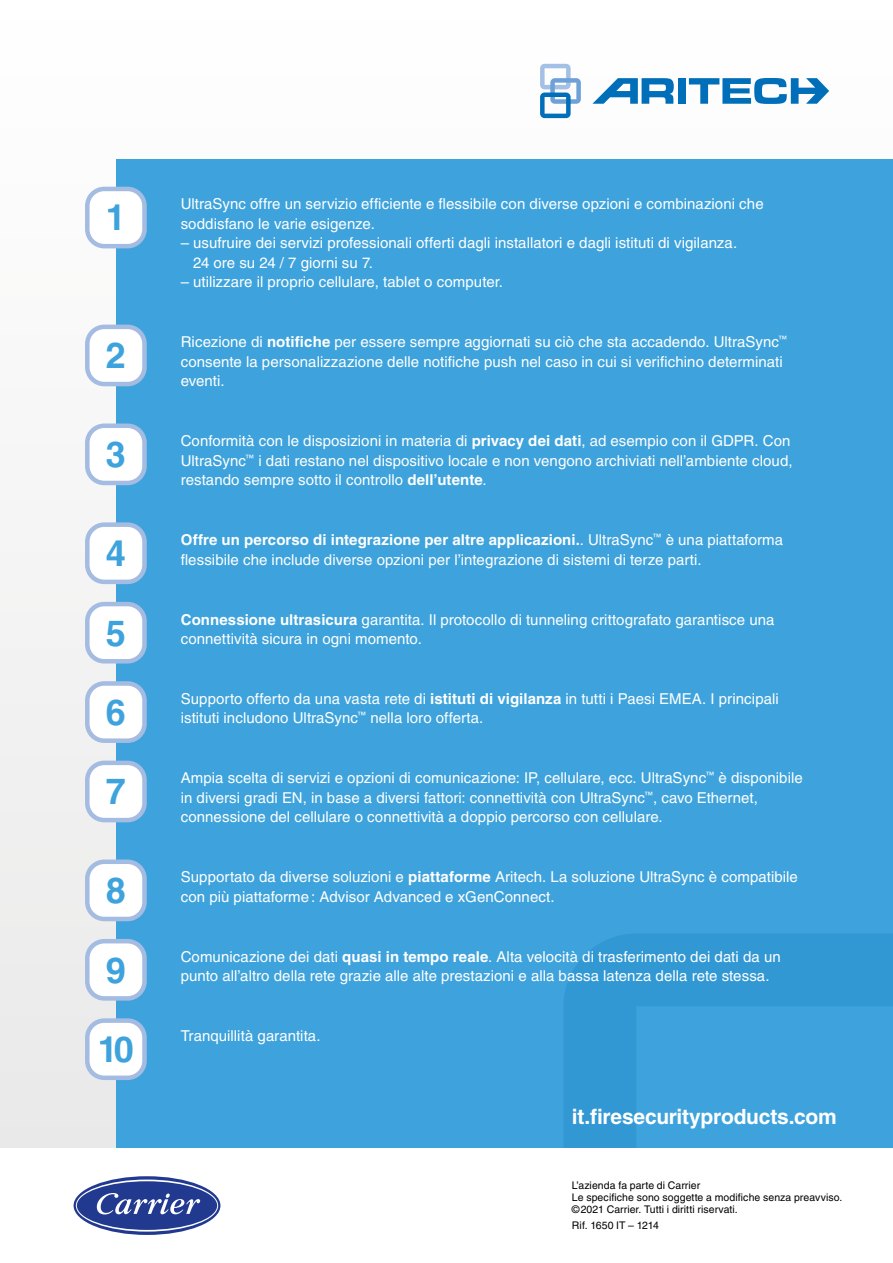
<style>
.page{position:relative;width:893px;height:1263px;background:#fff}
.page>*{position:absolute;margin:0;border:0;box-sizing:border-box;transform-origin:0 0}
.t1{font:700 36px "Helvetica LT Std";color:#3ea3dc}
.t2{font:700 21px "Helvetica LT Std";letter-spacing:-.015em;color:#fff}
.t3{font:15px/19.5px "Helvetica LT Std";letter-spacing:.005em;color:#fff}
.t4{font:10.5px/12px "Helvetica LT Std";letter-spacing:.005em;color:#000}
.s1{font-weight:700}
</style>
<div class="page">
<div style="left:0;top:0;width:893px;height:1148px;background:linear-gradient(to bottom,#fefeff,#e8e8e9)"></div>
<div style="left:117px;top:159px;width:776px;height:989px;background:#3ea3dc"></div>
<svg style="left:564px;top:934px;width:329px;height:214px"></svg>
<svg style="left:74px;top:1176px;width:146px;height:59px"></svg>
<svg style="left:76px;top:1179px;width:142px;height:52px"></svg>
<div style="left:678px;top:78px;width:8px;height:26px;background:#006eb8"></div>
<svg style="left:689px;top:78px;width:140px;height:26px"></svg>
<svg style="left:592px;top:78px;width:82px;height:26px"></svg>
<svg style="left:540px;top:64px;width:41px;height:54px"></svg>
<div style="left:87px;top:189px;width:57px;height:57px;background:#fff;border-radius:17px"></div>
<div style="left:85px;top:187px;width:62px;height:61px;border:4px solid #a4bbe2;border-radius:17px"></div>
<div style="left:87px;top:327px;width:57px;height:57px;background:#fff;border-radius:17px"></div>
<div style="left:85px;top:325px;width:62px;height:61px;border:4px solid #a4bbe2;border-radius:17px"></div>
<div style="left:87px;top:426px;width:57px;height:57px;background:#fff;border-radius:17px"></div>
<div style="left:85px;top:423px;width:62px;height:62px;border:4px solid #a4bbe2;border-radius:17px"></div>
<div style="left:87px;top:525px;width:57px;height:57px;background:#fff;border-radius:17px"></div>
<div style="left:85px;top:522px;width:62px;height:62px;border:4px solid #a4bbe2;border-radius:17px"></div>
<div style="left:87px;top:604px;width:57px;height:57px;background:#fff;border-radius:17px"></div>
<div style="left:85px;top:602px;width:62px;height:61px;border:4px solid #a4bbe2;border-radius:17px"></div>
<div style="left:87px;top:683px;width:57px;height:58px;background:#fff;border-radius:17px"></div>
<div style="left:85px;top:681px;width:62px;height:62px;border:4px solid #a4bbe2;border-radius:17px"></div>
<div style="left:87px;top:763px;width:57px;height:57px;background:#fff;border-radius:17px"></div>
<div style="left:85px;top:761px;width:62px;height:61px;border:4px solid #a4bbe2;border-radius:17px"></div>
<div style="left:87px;top:862px;width:57px;height:57px;background:#fff;border-radius:17px"></div>
<div style="left:85px;top:859px;width:62px;height:62px;border:4px solid #a4bbe2;border-radius:17px"></div>
<div style="left:87px;top:941px;width:57px;height:57px;background:#fff;border-radius:17px"></div>
<div style="left:85px;top:939px;width:62px;height:62px;border:4px solid #a4bbe2;border-radius:17px"></div>
<div style="left:87px;top:1020px;width:57px;height:58px;background:#fff;border-radius:17px"></div>
<div style="left:85px;top:1018px;width:62px;height:62px;border:4px solid #a4bbe2;border-radius:17px"></div>
<h1 class="t1" style="left:106px;top:196px;width:22px">1</h1>
<p class="t3" style="left:181px;top:194px;width:584px">UltraSync offre un servizio efficiente e flessibile con diverse opzioni e combinazioni che soddisfano le varie esigenze.</p>
<p class="t3" style="left:193px;top:233px;width:546px;text-indent:-12px">– usufruire dei servizi professionali offerti dagli installatori e dagli istituti di vigilanza.<br>24 ore su 24 / 7 giorni su 7.</p>
<p class="t3" style="left:181px;top:272px;width:324px">– utilizzare il proprio cellulare, tablet o computer.</p>
<h1 class="t1" style="left:106px;top:334px;width:22px">2</h1>
<p class="t3" style="left:181px;top:332px;width:608px">Ricezione di <span class="s1">notifiche</span> per essere sempre aggiornati su ciò che sta accadendo. UltraSync<sup>™ </sup>consente la personalizzazione delle notifiche push nel caso in cui si verifichino determinati eventi.</p>
<h1 class="t1" style="left:106px;top:433px;width:22px">3</h1>
<p class="t3" style="left:181px;top:431px;width:613px">Conformità con le disposizioni in materia di <span class="s1">privacy dei dati</span>, ad esempio con il GDPR. Con<br>UltraSync<sup>™</sup> i dati restano nel dispositivo locale e non vengono archiviati nell’ambiente cloud, restando sempre sotto il controllo <span class="s1">dell’utente</span>.</p>
<h1 class="t1" style="left:106px;top:532px;width:22px">4</h1>
<p class="t3" style="left:181px;top:530px;width:604px"><span class="s1">Offre un percorso di integrazione per altre applicazioni.</span>. UltraSync<sup>™</sup> è una piattaforma flessibile che include diverse opzioni per l’integrazione di sistemi di terze parti.</p>
<h1 class="t1" style="left:106px;top:611px;width:22px">5</h1>
<p class="t3" style="left:181px;top:609px;width:595px"><span class="s1">Connessione ultrasicura</span> garantita. Il protocollo di tunneling crittografato garantisce una connettività sicura in ogni momento.</p>
<h1 class="t1" style="left:106px;top:690px;width:22px">6</h1>
<p class="t3" style="left:181px;top:689px;width:600px">Supporto offerto da una vasta rete di <span class="s1">istituti di vigilanza</span> in tutti i Paesi EMEA. I principali istituti includono UltraSync<sup>™</sup> nella loro offerta.</p>
<h1 class="t1" style="left:106px;top:770px;width:22px">7</h1>
<p class="t3" style="left:181px;top:768px;width:624px">Ampia scelta di servizi e opzioni di comunicazione: IP, cellulare, ecc. UltraSync<sup>™</sup> è disponibile in diversi gradi EN, in base a diversi fattori: connettività con UltraSync<sup>™</sup>, cavo Ethernet, connessione del cellulare o connettività a doppio percorso con cellulare.</p>
<h1 class="t1" style="left:106px;top:869px;width:22px">8</h1>
<p class="t3" style="left:181px;top:867px;width:619px">Supportato da diverse soluzioni e <span class="s1">piattaforme</span> Aritech. La soluzione UltraSync è compatibile con più piattaforme: Advisor Advanced e xGenConnect.</p>
<h1 class="t1" style="left:106px;top:948px;width:22px">9</h1>
<p class="t3" style="left:181px;top:946px;width:602px">Comunicazione dei dati <span class="s1">quasi in tempo reale</span>. Alta velocità di trasferimento dei dati da un punto all’altro della rete grazie alle alte prestazioni e alla bassa latenza della rete stessa.</p>
<h1 class="t1" style="left:98px;top:1027px;width:38px">10</h1>
<p class="t3" style="left:181px;top:1026px;width:141px">Tranquillità garantita.</p>
<h2 class="t2" style="left:572px;top:1104px;width:266px">it.firesecurityproducts.com</h2>
<p class="t4" style="left:572px;top:1179px;width:272px">L’azienda fa parte di Carrier<br>Le specifiche sono soggette a modifiche senza preavviso. ©2021 Carrier. Tutti i diritti riservati.</p>
<p class="t4" style="left:572px;top:1220px;width:88px">Rif. 1650 IT – 1214</p>
</div>
